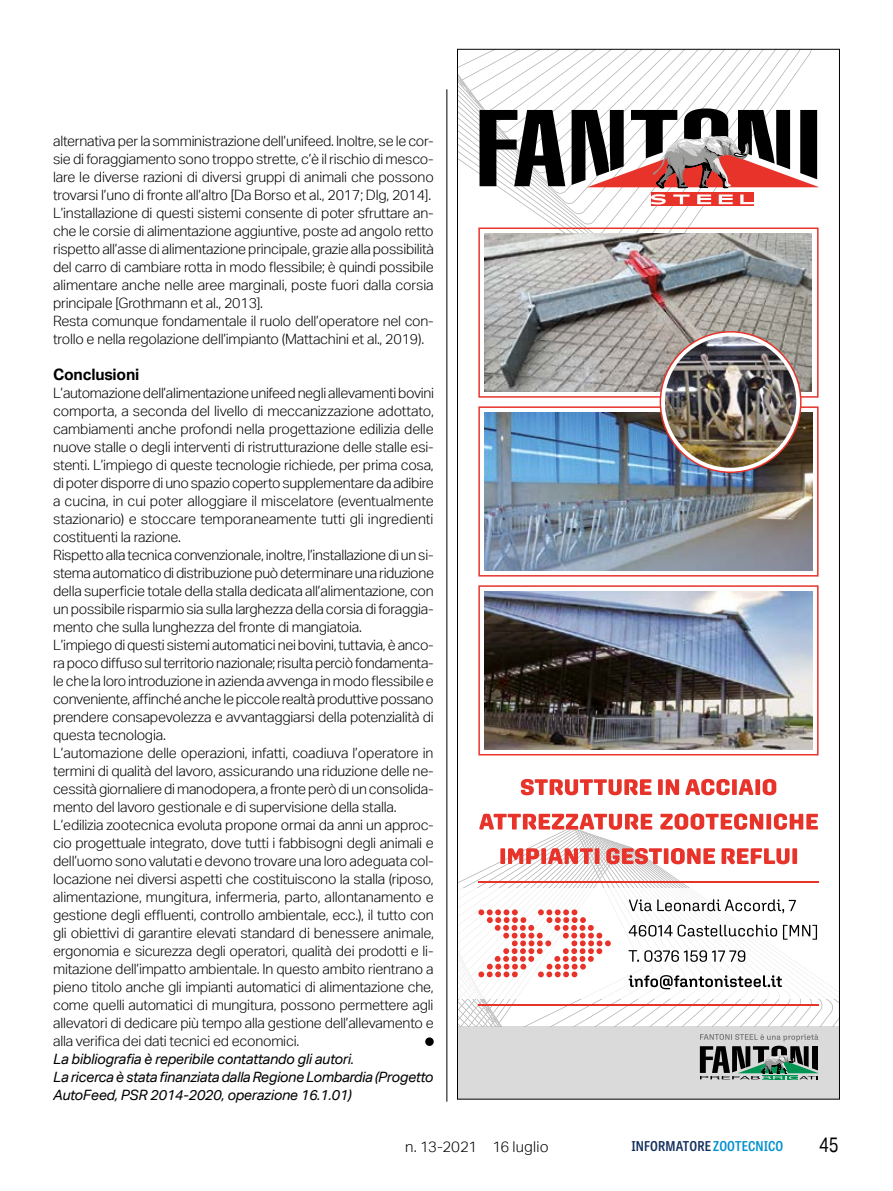
<style>
.page{position:relative;width:893px;height:1191px;background:#fff}
.page>*{position:absolute;margin:0;border:0;box-sizing:border-box;transform-origin:0 0}
.t1{font:21px "Aktiv Grotesk";color:#000;scale:.8 1}
.iz20_titoletto_infra{font:700 15.75px "Aktiv Grotesk";letter-spacing:-.015em;color:#000}
.t2{font:300 15px "Aktiv Grotesk";letter-spacing:.005em;color:#000}
.iz20_testo{font:300 14.25px/18px "Aktiv Grotesk";letter-spacing:-.015em;color:#000;text-align:justify}
.iz20_testo-2{font:italic 14.25px/18px "Aktiv Grotesk";letter-spacing:-.015em;color:#000}
.t3{font:600 semi-condensed 13.5px "Tablet Gothic";letter-spacing:.01em;color:#122e5c}
.s1{color:#008fcf}
</style>
<div class="page">
<hr style="left:446px;top:89px;width:1px;height:1012px;background:#000">
<div style="left:457px;top:1026px;width:382px;height:73px;background:#dadada"></div>
<hr style="left:478px;top:1004px;width:341px;height:1px;background:#e7332a">
<hr style="left:478px;top:881px;width:341px;height:2px;background:#e7332a">
<svg style="left:459px;top:813px;width:359px;height:213px"></svg>
<svg style="left:521px;top:779px;width:255px;height:16px"></svg>
<svg style="left:700px;top:1034px;width:119px;height:45px"></svg>
<svg style="left:484px;top:224px;width:275px;height:11px"></svg>
<svg style="left:537px;top:214px;width:161px;height:10px"></svg>
<svg style="left:523px;top:204px;width:181px;height:10px"></svg>
<div style="left:478px;top:406px;width:341px;height:170px;border:2px solid #e7332a"></div>
<img style="left:485px;top:413px;width:327px;height:157px">
<div style="left:478px;top:227px;width:341px;height:171px;border:2px solid #e7332a"></div>
<img style="left:485px;top:234px;width:327px;height:157px">
<div style="left:478px;top:585px;width:341px;height:170px;border:2px solid #e7332a"></div>
<img style="left:485px;top:591px;width:327px;height:158px">
<svg style="left:660px;top:332px;width:141px;height:140px"></svg>
<img style="left:665px;top:336px;width:131px;height:132px;border-radius:66px">
<svg style="left:651px;top:204px;width:103px;height:2px"></svg>
<svg style="left:459px;top:51px;width:360px;height:153px"></svg>
<div style="left:425px;top:1037px;width:9px;height:9px;background:#000;border-radius:50%"></div>
<p class="iz20_testo" style="left:53px;top:132px;width:382px">alternativa per la somministrazione dell’unifeed. Inoltre, se le cor&shy;sie di foraggiamento sono troppo strette, c’è il rischio di mesco&shy;lare le diverse razioni di diversi gruppi di animali che possono trovarsi l’uno di fronte all’altro [Da Borso et al., 2017; Dlg, 2014].</p>
<p class="iz20_testo" style="left:53px;top:204px;width:382px">L’installazione di questi sistemi consente di poter sfruttare an&shy;che le corsie di alimentazione aggiuntive, poste ad angolo retto rispetto all’asse di alimentazione principale, grazie alla possibilità del carro di cambiare rotta in modo flessibile; è quindi possibile alimentare anche nelle aree marginali, poste fuori dalla corsia principale [Grothmann et al., 2013].</p>
<p class="iz20_testo" style="left:53px;top:312px;width:382px">Resta comunque fondamentale il ruolo dell’operatore nel con&shy;trollo e nella regolazione dell’impianto (Mattachini et al., 2019).</p>
<p class="iz20_titoletto_infra" style="left:53px;top:364px;width:88px">Conclusioni</p>
<p class="iz20_testo" style="left:53px;top:384px;width:382px">L’automazione dell’alimentazione unifeed negli allevamenti bovini comporta, a seconda del livello di meccanizzazione adottato, cambiamenti anche profondi nella progettazione edilizia delle nuove stalle o degli interventi di ristrutturazione delle stalle esi&shy;stenti. L’impiego di queste tecnologie richiede, per prima cosa, di poter disporre di uno spazio coperto supplementare da adibire a cucina, in cui poter alloggiare il miscelatore (eventualmente stazionario) e stoccare temporaneamente tutti gli ingredienti costituenti la razione.</p>
<p class="iz20_testo" style="left:53px;top:546px;width:382px">Rispetto alla tecnica convenzionale, inoltre, l’installazione di un si&shy;stema automatico di distribuzione può determinare una riduzione della superficie totale della stalla dedicata all’alimentazione, con un possibile risparmio sia sulla larghezza della corsia di foraggia&shy;mento che sulla lunghezza del fronte di mangiatoia.</p>
<p class="iz20_testo" style="left:53px;top:636px;width:382px">L’impiego di questi sistemi automatici nei bovini, tuttavia, è anco&shy;ra poco diffuso sul territorio nazionale; risulta perciò fondamenta&shy;le che la loro introduzione in azienda avvenga in modo flessibile e conveniente, affinché anche le piccole realtà produttive possano prendere consapevolezza e avvantaggiarsi della potenzialità di questa tecnologia.</p>
<p class="iz20_testo" style="left:53px;top:744px;width:382px">L’automazione delle operazioni, infatti, coadiuva l’operatore in termini di qualità del lavoro, assicurando una riduzione delle ne&shy;cessità giornaliere di manodopera, a fronte però di un consolida&shy;mento del lavoro gestionale e di supervisione della stalla.</p>
<p class="iz20_testo" style="left:53px;top:816px;width:382px">L’edilizia zootecnica evoluta propone ormai da anni un approc&shy;cio progettuale integrato, dove tutti i fabbisogni degli animali e dell’uomo sono valutati e devono trovare una loro adeguata col&shy;locazione nei diversi aspetti che costituiscono la stalla (riposo, alimentazione, mungitura, infermeria, parto, allontanamento e gestione degli effluenti, controllo ambientale, ecc.), il tutto con gli obiettivi di garantire elevati standard di benessere animale, ergonomia e sicurezza degli operatori, qualità dei prodotti e li&shy;mitazione dell’impatto ambientale. In questo ambito rientrano a pieno titolo anche gli impianti automatici di alimentazione che, come quelli automatici di mungitura, possono permettere agli allevatori di dedicare più tempo alla gestione dell’allevamento e alla verifica dei dati tecnici ed economici.</p>
<p class="iz20_testo-2" style="left:53px;top:1049px;width:302px">La bibliografia è reperibile contattando gli autori.</p>
<p class="iz20_testo-2" style="left:53px;top:1067px;width:382px">La ricerca è stata finanziata dalla Regione Lombardia (Progetto<br>AutoFeed, PSR 2014-2020, operazione 16.1.01)</p>
<p class="t2" style="left:405px;top:1138px;width:145px">n. 13-2021 16 luglio</p>
<p class="t3" style="left:631px;top:1137px;width:153px">INFORMATORE <span class="s1">ZOOTECNICO</span></p>
<h1 class="t1" style="left:819px;top:1132px;width:26px">45</h1>
</div>
